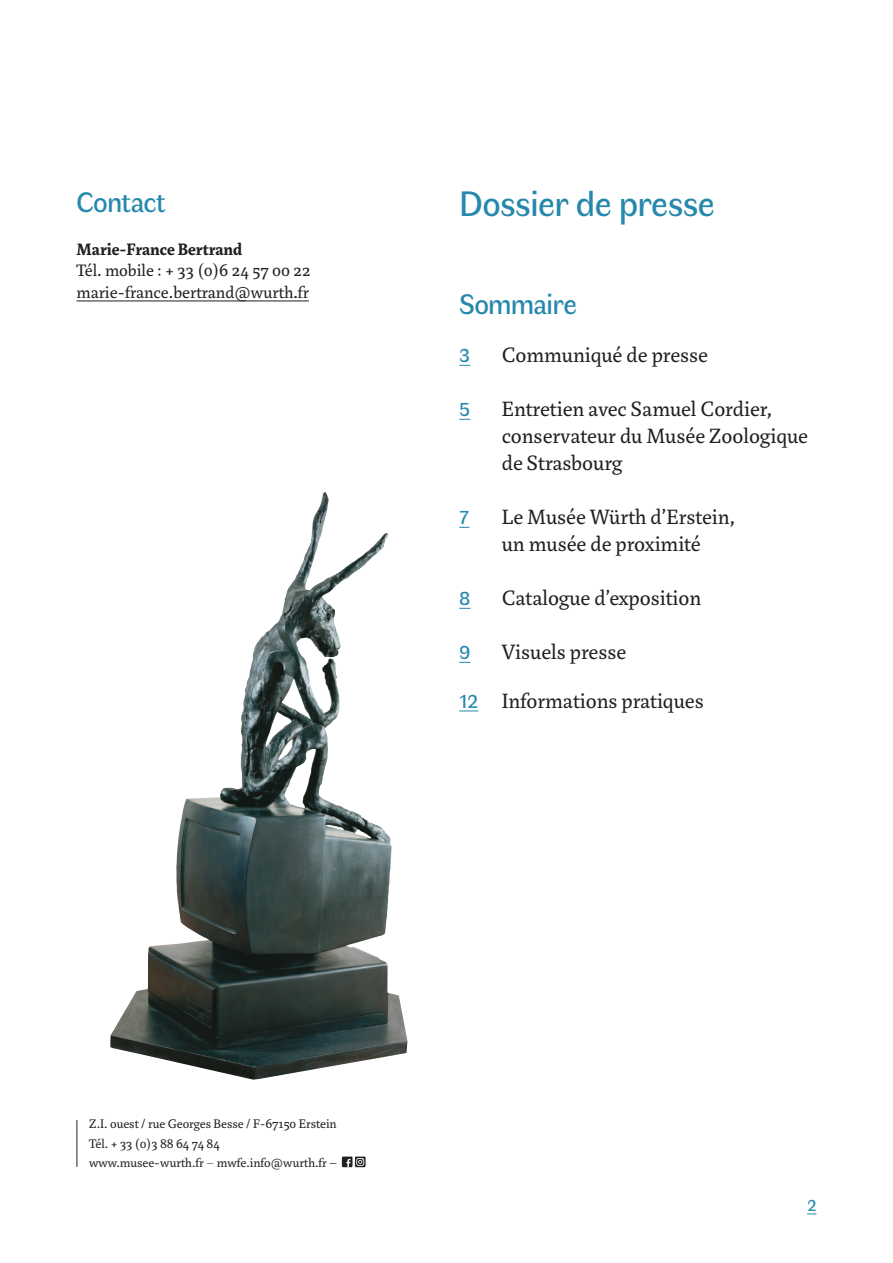
<style>
.page{position:relative;width:893px;height:1263px;background:#fff}
.page>*{position:absolute;margin:0;border:0;box-sizing:border-box;transform-origin:0 0}
.t1{font:35.55px "Faune Text";letter-spacing:-.02em;color:#2588ac}
.t2{font:28.5px "Faune Text";letter-spacing:-.03em;color:#2588ac}
.t3{font:22.5px/27px "Marat Pro";color:#231f20}
.t4{font:19.5px "Faune Text";color:#2588ac}
.t5{font:18px/21.6px "Marat Pro";color:#231f20}
.t6{font:700 18px "Marat Pro";color:#231f20}
.t7{font:16.5px "Faune Text";color:#2588ac}
.t8{font:13.5px/19px "Marat Pro";color:#231f20}
.s1{font-family:"Faune Text";font-size:19.5px;color:#2588ac}
.s2{color:#787270}
.s3{font-family:"Trade Gothic Cond Eighteen"}
</style>
<div class="page">
<hr style="left:77px;top:301px;width:232px;height:1px;background:#231f20">
<svg style="left:459px;top:608px;width:12px;height:1px"></svg>
<svg style="left:459px;top:710px;width:19px;height:1px"></svg>
<img style="left:110px;top:498px;width:297px;height:582px">
<div style="left:342px;top:1156px;width:10px;height:11px;background:#231f20"></div>
<svg style="left:346px;top:1156px;width:20px;height:11px"></svg>
<hr style="left:77px;top:1120px;width:1px;height:47px;background:#231f20">
<p class="t2" style="left:77px;top:183px;width:91px">Contact</p>
<p class="t6" style="left:77px;top:239px;width:167px">Marie-France Bertrand</p>
<p class="t5" style="left:77px;top:260px;width:236px">Tél. mobile : + 33 (0)6 24 57 00 22 marie-france.bertrand@wurth.fr</p>
<h1 class="t1" style="left:459px;top:180px;width:257px">Dossier de presse</h1>
<p class="t2" style="left:459px;top:285px;width:119px">Sommaire</p>
<p class="t4" style="left:459px;top:343px;width:12px">3</p>
<p class="t3" style="left:502px;top:342px;width:208px">Communiqué de presse</p>
<p class="t4" style="left:459px;top:397px;width:13px">5</p>
<p class="t3" style="left:502px;top:396px;width:308px">Entretien avec Samuel Cordier, conservateur du Musée Zoologique de Strasbourg</p>
<p class="t4" style="left:459px;top:505px;width:12px">7</p>
<p class="t3" style="left:502px;top:504px;width:234px">Le Musée Würth d’Erstein, un musée de proximité</p>
<p class="t4" style="left:459px;top:586px;width:13px">8</p>
<p class="t3" style="left:502px;top:585px;width:201px">Catalogue d’exposition</p>
<p class="t4" style="left:459px;top:640px;width:13px">9</p>
<p class="t3" style="left:459px;top:628px;width:246px;line-height:48.6px;text-indent:43px">Visuels presse<br><span class="s1">12</span> Informations pratiques</p>
<p class="t8" style="left:89px;top:1115px;width:249px">Z.I. ouest / rue Georges Besse / F-67150 Erstein<br>Tél. + 33 (0)3 88 64 74 84 www.musee-wurth.fr <span class="s2">–</span> mwfe.info@wurth.fr <span class="s3">–</span></p>
<p class="t7" style="left:807px;top:1194px;width:11px">2</p>
</div>
